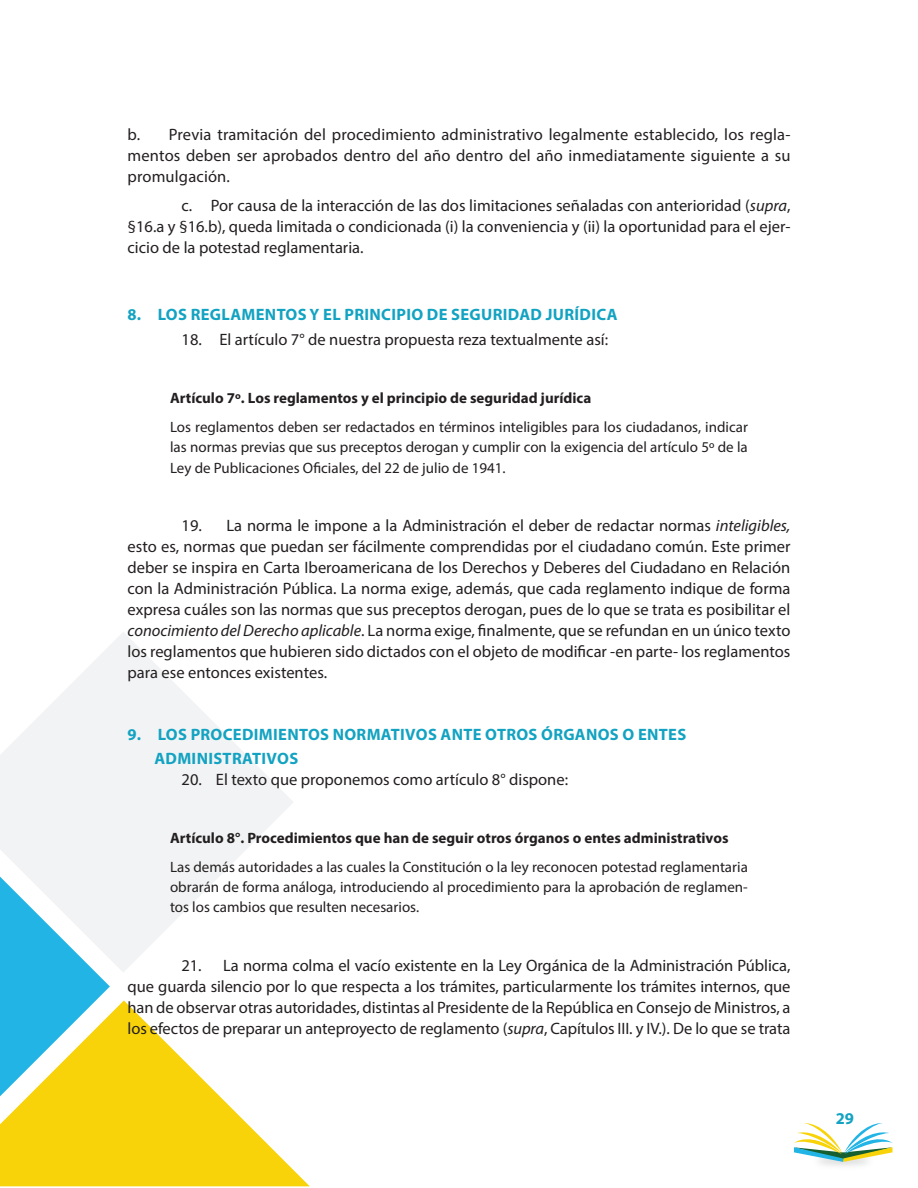
<style>
.page{position:relative;width:918px;height:1188px;background:#fff}
.page>*{position:absolute;margin:0;border:0;box-sizing:border-box;transform-origin:0 0}
.Parrafos{font:16.5px/21px "Myriad Pro";color:#231f20;text-align:justify}
.Títulos_Articulos{font:700 16.5px "Myriad Pro";letter-spacing:.02em;color:#13a3c2}
.Citas_párrafos{font:15px/20.2px "Myriad Pro";color:#231f20;text-align:justify}
.Citas_párrafos-2{font:700 15px "Myriad Pro";color:#231f20}
.s1{font-style:italic}
</style>
<div class="page">
<svg style="left:794px;top:1123px;width:98px;height:39px"></svg>
<svg style="left:0;top:1000px;width:310px;height:186px;fill:#f8d309"></svg>
<svg style="left:0;top:973px;width:110px;height:123px"></svg>
<svg style="left:0;top:632px;width:293px;height:341px;fill:#f2f3f4"></svg>
<p class="Parrafos" style="left:128px;top:124px;width:664px">b. Previa tramitación del procedimiento administrativo legalmente establecido, los regla&shy;mentos deben ser aprobados dentro del año dentro del año inmediatamente siguiente a su promulgación.</p>
<p class="Parrafos" style="left:128px;top:195px;width:664px;text-indent:54px">c. Por causa de la interacción de las dos limitaciones señaladas con anterioridad (<span class="s1">supra</span>, §16.a y §16.b), queda limitada o condicionada (i) la conveniencia y (ii) la oportunidad para el ejer&shy;cicio de la potestad reglamentaria.</p>
<p class="Títulos_Articulos" style="left:128px;top:303px;width:492px">8. LOS REGLAMENTOS Y EL PRINCIPIO DE SEGURIDAD JURÍDICA</p>
<p class="Parrafos" style="left:182px;top:329px;width:428px">18. El artículo 7° de nuestra propuesta reza textualmente así:</p>
<p class="Citas_párrafos-2" style="left:170px;top:388px;width:423px">Artículo 7º. Los reglamentos y el principio de seguridad jurídica</p>
<p class="Citas_párrafos" style="left:170px;top:417px;width:579px">Los reglamentos deben ser redactados en términos inteligibles para los ciudadanos, indicar las normas previas que sus preceptos derogan y cumplir con la exigencia del artículo 5º de la Ley de Publicaciones Oficiales, del 22 de julio de 1941.</p>
<p class="Parrafos" style="left:128px;top:514px;width:664px;text-indent:54px">19. La norma le impone a la Administración el deber de redactar normas <span class="s1">inteligibles, </span>esto es, normas que puedan ser fácilmente comprendidas por el ciudadano común. Este primer deber se inspira en Carta Iberoamericana de los Derechos y Deberes del Ciudadano en Relación con la Administración Pública. La norma exige, además, que cada reglamento indique de forma expresa cuáles son las normas que sus preceptos derogan, pues de lo que se trata es posibilitar el <span class="s1">conocimiento del Derecho aplicable</span>. La norma exige, finalmente, que se refundan en un único texto los reglamentos que hubieren sido dictados con el objeto de modificar -en parte- los reglamentos para ese entonces existentes.</p>
<p class="Títulos_Articulos" style="left:128px;top:724px;width:560px">9. LOS PROCEDIMIENTOS NORMATIVOS ANTE OTROS ÓRGANOS O ENTES</p>
<p class="Títulos_Articulos" style="left:154px;top:748px;width:145px">ADMINISTRATIVOS</p>
<p class="Parrafos" style="left:182px;top:769px;width:388px">20. El texto que proponemos como artículo 8° dispone:</p>
<p class="Citas_párrafos-2" style="left:170px;top:828px;width:560px">Artículo 8°. Procedimientos que han de seguir otros órganos o entes administrativos</p>
<p class="Citas_párrafos" style="left:170px;top:857px;width:579px">Las demás autoridades a las cuales la Constitución o la ley reconocen potestad reglamentaria obrarán de forma análoga, introduciendo al procedimiento para la aprobación de reglamen&shy;tos los cambios que resulten necesarios.</p>
<p class="Parrafos" style="left:128px;top:954px;width:664px;text-indent:54px">21. La norma colma el vacío existente en la Ley Orgánica de la Administración Pública, que guarda silencio por lo que respecta a los trámites, particularmente los trámites internos, que han de observar otras autoridades, distintas al Presidente de la República en Consejo de Ministros, a los efectos de preparar un anteproyecto de reglamento (<span class="s1">supra</span>, Capítulos III. y IV.). De lo que se trata</p>
<p class="Títulos_Articulos" style="left:836px;top:1107px;width:20px">29</p>
</div>
